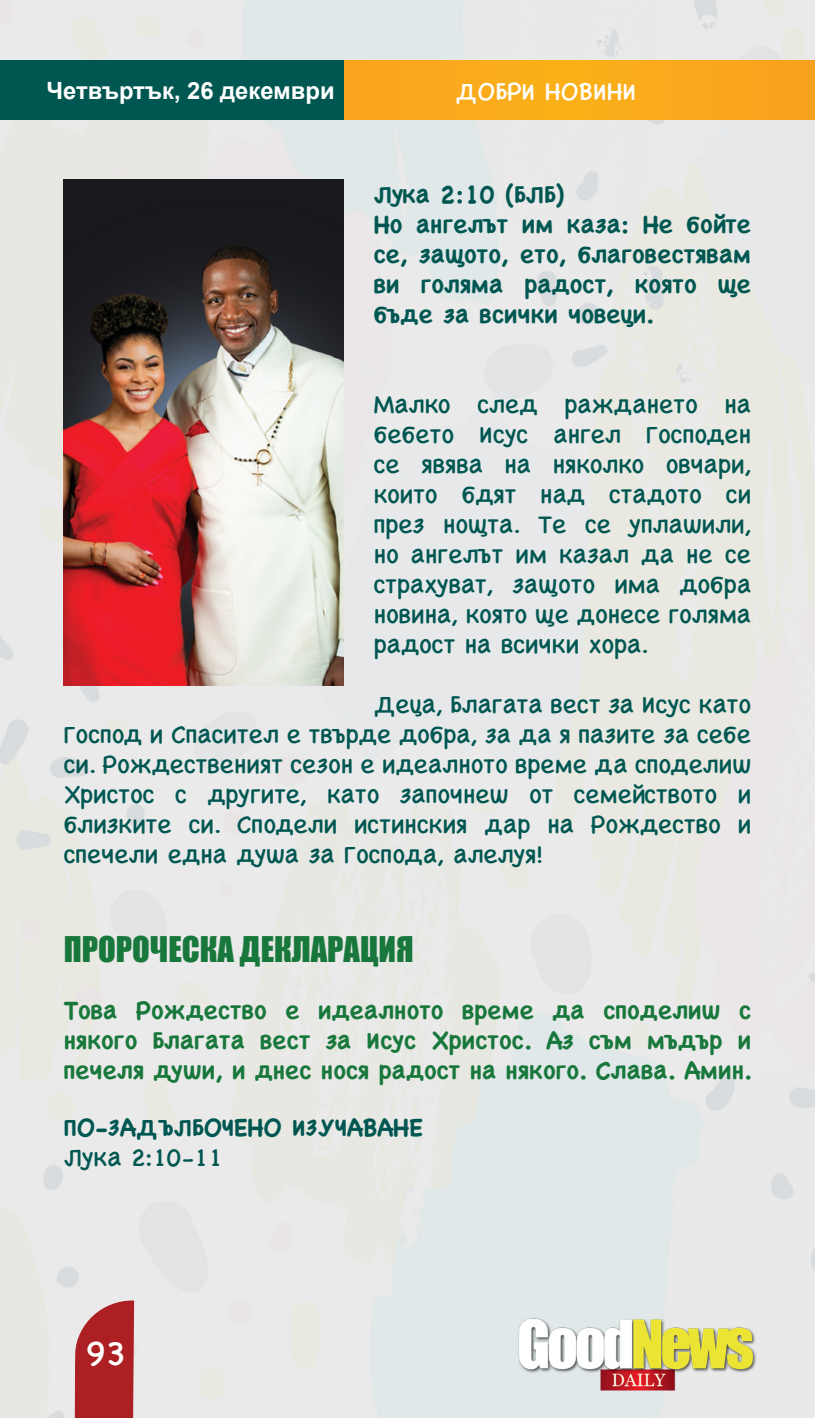
<style>
.page{position:relative;width:815px;height:1418px;background:#fff}
.page>*{position:absolute;margin:0;border:0;box-sizing:border-box;transform-origin:0 0}
.t1{font:35px "Chalkboard SE";color:#fff}
.t2{font:32.5px "Impact";color:#18783c}
.t3{font:25px/30px "Chalkboard SE";color:#005752;text-align:justify}
.t4{font:700 25px/30px "Chalkboard SE";color:#005752;text-align:justify}
.t5{font:700 25px/30px "Chalkboard SE";color:#18783c;text-align:justify}
.t6{font:25px "Chalkboard SE";color:#fff}
.t7{font:700 23.75px "Arial";color:#fff}
</style>
<div class="page">
<img style="left:0;top:0;width:815px;height:1417px">
<div style="left:139px;top:60px;width:676px;height:60px;background:#f9a91c"></div>
<div style="left:0;top:60px;width:344px;height:60px;background:#005752"></div>
<svg style="left:73px;top:1300px;width:61px;height:117px;background:#b43b3e"></svg>
<img style="left:516px;top:1316px;width:243px;height:76px">
<img style="left:64px;top:179px;width:280px;height:507px">
<p class="t7" style="left:46px;top:75px;width:290px">Четвъртък, 26 декември</p>
<p class="t6" style="left:455px;top:69px;width:183px">ДОБРИ НОВИНИ</p>
<p class="t4" style="left:374px;top:179px;width:192px">Лука 2:10 (БЛБ)</p>
<p class="t4" style="left:374px;top:209px;width:379px">Но ангелът им каза: Не бойте се, защото, ето, благовестявам ви голяма радост, която ще бъде за всички човеци.</p>
<p class="t3" style="left:374px;top:388px;width:379px">Малко след раждането на бебето Исус ангел Господен се явява на няколко овчари, които бдят над стадото си през нощта. Те се уплашили, но ангелът им казал да не се страхуват, защото има добра новина, която ще донесе голяма радост на всички хора.</p>
<p class="t3" style="left:64px;top:688px;width:689px;text-indent:310px">Деца, Благата вест за Исус като Господ и Спасител е твърде добра, за да я пазите за себе си. Рождественият сезон е идеалното време да споделиш Христос с другите, като започнеш от семейството и близките си. Сподели истинския дар на Рождество и спечели една душа за Господа, алелуя!</p>
<p class="t2" style="left:64px;top:924px;width:351px">ПРОРОЧЕСКА ДЕКЛАРАЦИЯ</p>
<p class="t5" style="left:64px;top:995px;width:690px">Това Рождество е идеалното време да споделиш с някого Благата вест за Исус Христос. Аз съм мъдър и печеля души, и днес нося радост на някого. Слава. Амин.</p>
<p class="t4" style="left:64px;top:1112px;width:361px">ПО-ЗАДЪЛБОЧЕНО ИЗУЧАВАНЕ</p>
<p class="t3" style="left:64px;top:1141px;width:160px">Лука 2:10-11</p>
<h1 class="t1" style="left:86px;top:1322px;width:41px">93</h1>
</div>
